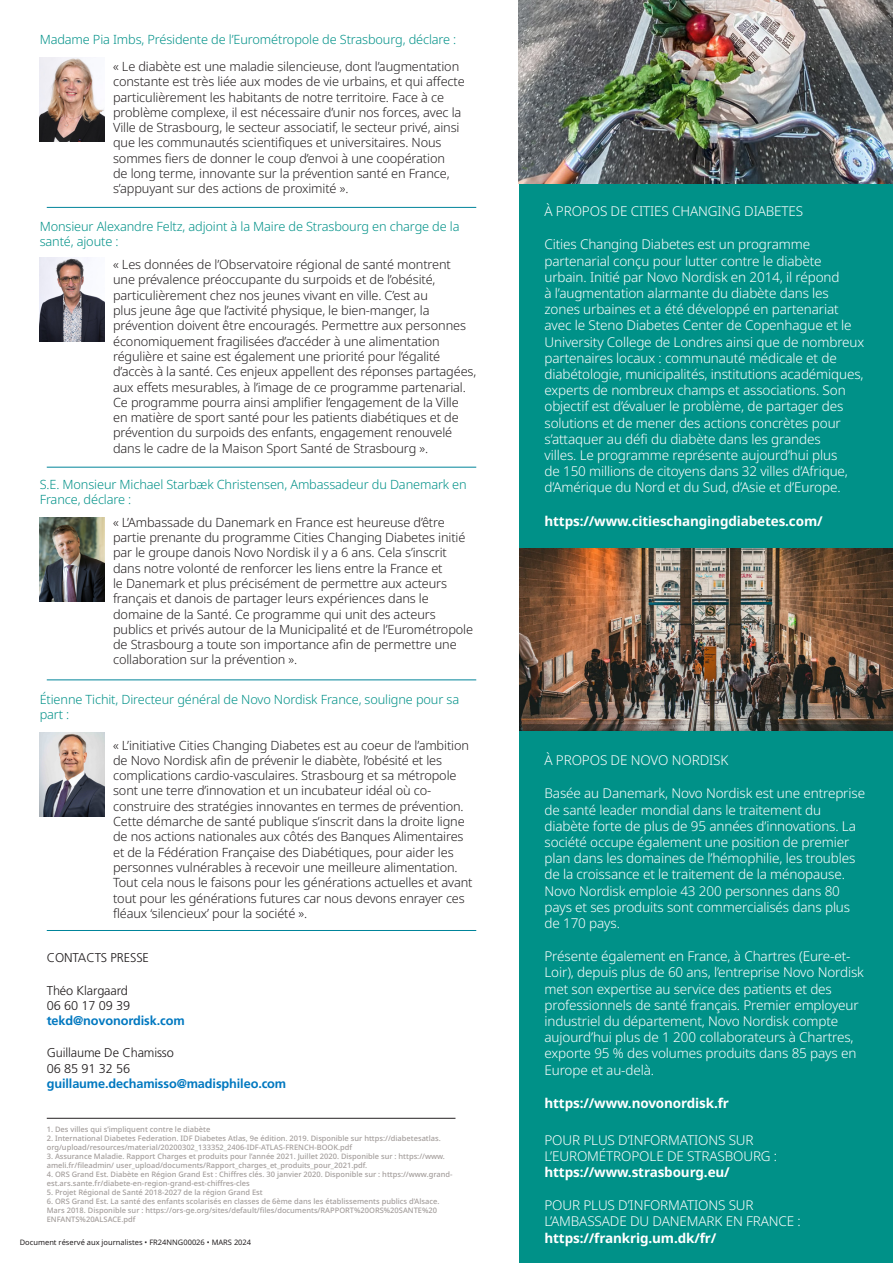
<style>
.page{position:relative;width:893px;height:1263px;background:#fff}
.page>*{position:absolute;margin:0;border:0;box-sizing:border-box;transform-origin:0 0}
.t1{font:300 13.5px/16.2px "Apis";letter-spacing:-.01em;color:#fff}
.t2{font:700 13.5px "Apis";letter-spacing:-.01em;color:#fff}
.t3{font:300 12.75px/15.3px "Apis";letter-spacing:-.01em;color:#231f20}
.t4{font:300 12.75px/15.3px "Apis";letter-spacing:-.01em;color:#009188}
.t5{font:700 12.75px/15.3px "Frutiger LT Pro";letter-spacing:-.01em;color:#0078c0}
.t6{font:300 12.75px/15.3px "Frutiger LT Pro";letter-spacing:-.01em;color:#231f20}
.t7{font:500 7.5px/9px "Apis";color:#a39d9b}
.t8{font:7.5px "Apis";color:#231f20}
.s1{font-weight:700;color:#0078c0}
.s2{font-weight:300;color:#231f20}
.s3{font-family:"Apis For Office"}
.s4{font-weight:700}
</style>
<div class="page">
<div style="left:519px;top:184px;width:374px;height:365px;background:#009188"></div>
<img style="left:519px;top:549px;width:374px;height:183px">
<hr style="left:47px;top:1118px;width:408px;height:1px;background:#231f20">
<div style="left:519px;top:732px;width:374px;height:531px;background:#009188"></div>
<img style="left:519px;top:1px;width:374px;height:183px">
<hr style="left:47px;top:207px;width:429px;height:1px;background:#00849a">
<hr style="left:47px;top:930px;width:429px;height:1px;background:#00849a">
<hr style="left:47px;top:467px;width:429px;height:1px;background:#00849a">
<hr style="left:47px;top:679px;width:429px;height:1px;background:#00849a">
<img style="left:40px;top:57px;width:64px;height:84px">
<img style="left:40px;top:257px;width:64px;height:84px">
<img style="left:40px;top:518px;width:64px;height:84px">
<img style="left:40px;top:733px;width:64px;height:84px">
<p class="t4" style="left:40px;top:32px;width:418px">Madame Pia Imbs, Présidente de l’Eurométropole de Strasbourg, déclare :</p>
<p class="t3" style="left:113px;top:59px;width:353px">« Le diabète est une maladie silencieuse, dont l’augmentation constante est très liée aux modes de vie urbains, et qui affecte particulièrement les habitants de notre territoire. Face à ce problème complexe, il est nécessaire d’unir nos forces, avec la Ville de Strasbourg, le secteur associatif, le secteur privé, ainsi que les communautés scientifiques et universitaires. Nous sommes fiers de donner le coup d’envoi à une coopération<br>de long terme, innovante sur la prévention santé en France, s’appuyant sur des actions de proximité ».</p>
<p class="t4" style="left:40px;top:219px;width:421px">Monsieur Alexandre Feltz, adjoint à la Maire de Strasbourg en charge de la santé, ajoute :</p>
<p class="t3" style="left:113px;top:257px;width:365px">« Les données de l’Observatoire régional de santé montrent<br>une prévalence préoccupante du surpoids et de l’obésité, particulièrement chez nos jeunes vivant en ville. C’est au<br>plus jeune âge que l’activité physique, le bien-manger, la prévention doivent être encouragés. Permettre aux personnes économiquement fragilisées d’accéder à une alimentation régulière et saine est également une priorité pour l’égalité d’accès à la santé. Ces enjeux appellent des réponses partagées, aux effets mesurables, à l’image de ce programme partenarial.<br>Ce programme pourra ainsi amplifier l’engagement de la Ville en matière de sport santé pour les patients diabétiques et de prévention du surpoids des enfants, engagement renouvelé dans le cadre de la Maison Sport Santé de Strasbourg ».</p>
<p class="t4" style="left:40px;top:477px;width:429px">S.E. Monsieur Michael Starbæk Christensen, Ambassadeur du Danemark en<br>France, déclare :</p>
<p class="t3" style="left:113px;top:515px;width:362px">« L’Ambassade du Danemark en France est heureuse d’être partie prenante du programme Cities Changing Diabetes initié par le groupe danois Novo Nordisk il y a 6 ans. Cela s’inscrit dans notre volonté de renforcer les liens entre la France et<br>le Danemark et plus précisément de permettre aux acteurs français et danois de partager leurs expériences dans le domaine de la Santé. Ce programme qui unit des acteurs publics et privés autour de la Municipalité et de l’Eurométropole de Strasbourg a toute son importance afin de permettre une collaboration sur la prévention ».</p>
<p class="t4" style="left:40px;top:692px;width:421px">Étienne Tichit, Directeur général de Novo Nordisk France, souligne pour sa part :</p>
<p class="t3" style="left:113px;top:738px;width:361px">« L’initiative Cities Changing Diabetes est au coeur de l’ambition de Novo Nordisk afin de prévenir le diabète, l’obésité et les complications cardio-vasculaires. Strasbourg et sa métropole sont une terre d’innovation et un incubateur idéal où co&shy;construire des stratégies innovantes en termes de prévention.<br>Cette démarche de santé publique s’inscrit dans la droite ligne de nos actions nationales aux côtés des Banques Alimentaires et de la Fédération Française des Diabétiques, pour aider les personnes vulnérables à recevoir une meilleure alimentation.<br>Tout cela nous le faisons pour les générations actuelles et avant tout pour les générations futures car nous devons enrayer ces fléaux ‘silencieux’ pour la société ».</p>
<p class="t6" style="left:47px;top:950px;width:104px">CONTACTS PRESSE</p>
<p class="t6" style="left:47px;top:982px;width:139px">Théo Klargaard<br>06 60 17 09 39 <span class="s1">tekd@novonordisk.com</span></p>
<p class="t5" style="left:47px;top:1045px;width:241px"><span class="s2">Guillaume De Chamisso<br>06 85 91 32 56 </span>guillaume.dechamisso@madisphileo.com</p>
<p class="t7" style="left:47px;top:1125px;width:165px">1. Des villes qui s’impliquent contre le diabète</p>
<p class="t7" style="left:47px;top:1134px;width:396px">2. International Diabetes Federation. IDF Diabetes Atlas, 9e édition. 2019. Disponible sur https://diabetesatlas. org/upload/resources/material/20200302_133352_2406-IDF-ATLAS-FRENCH-BOOK.pdf</p>
<p class="t7" style="left:47px;top:1152px;width:400px">3. Assurance Maladie. Rapport Charges et produits pour l’année 2021. Juillet 2020. Disponible sur : https://www. ameli.fr/fileadmin/ user_upload/documents/Rapport_charges_et_produits_pour_2021.pdf.</p>
<p class="t7" style="left:47px;top:1170px;width:407px">4. ORS Grand Est. Diabète en Région Grand Est : Chiffres clés. 30 janvier 2020. Disponible sur : https://www.grand&shy;est.ars.sante.fr/diabete-en-region-grand-est-chiffres-cles</p>
<p class="t7" style="left:47px;top:1188px;width:218px">5. Projet Régional de Santé 2018-2027 de la région Grand Est</p>
<p class="t7" style="left:47px;top:1197px;width:394px">6. ORS Grand Est. La santé des enfants scolarisés en classes de 6ème dans les établissements publics d’Alsace.<br>Mars 2018. Disponible sur : https://ors-ge.org/sites/default/files/documents/RAPPORT%20ORS%20SANTE%20<br>ENFANTS%20ALSACE.pdf</p>
<p class="t8" style="left:20px;top:1236px;width:233px">Document réservé aux journalistes • FR2<span class="s3">4</span>NNG000<span class="s3">26</span> • <span class="s3">MARS</span> 202<span class="s3">4</span></p>
<p class="t1" style="left:544px;top:203px;width:260px">À PROPOS DE CITIES CHANGING DIABETES</p>
<p class="t1" style="left:544px;top:237px;width:321px">Cities Changing Diabetes est un programme partenarial conçu pour lutter contre le diabète urbain. Initié par Novo Nordisk en 2014, il répond<br>à l’augmentation alarmante du diabète dans les zones urbaines et a été développé en partenariat avec le Steno Diabetes Center de Copenhague et le University College de Londres ainsi que de nombreux partenaires locaux : communauté médicale et de diabétologie, municipalités, institutions académiques, experts de nombreux champs et associations. Son objectif est d’évaluer le problème, de partager des solutions et de mener des actions concrètes pour s’attaquer au défi du diabète dans les grandes<br>villes. Le programme représente aujourd’hui plus<br>de 150 millions de citoyens dans 32 villes d’Afrique, d’Amérique du Nord et du Sud, d’Asie et d’Europe.</p>
<p class="t2" style="left:544px;top:511px;width:280px">https://www.citieschangingdiabetes.com/</p>
<p class="t1" style="left:544px;top:752px;width:185px">À PROPOS DE NOVO NORDISK</p>
<p class="t1" style="left:544px;top:786px;width:322px">Basée au Danemark, Novo Nordisk est une entreprise de santé leader mondial dans le traitement du diabète forte de plus de 95 années d’innovations. La société occupe également une position de premier plan dans les domaines de l’hémophilie, les troubles de la croissance et le traitement de la ménopause.<br>Novo Nordisk emploie 43 200 personnes dans 80 pays et ses produits sont commercialisés dans plus de 170 pays.</p>
<p class="t1" style="left:544px;top:948px;width:321px">Présente également en France, à Chartres (Eure-et-Loir), depuis plus de 60 ans, l’entreprise Novo Nordisk met son expertise au service des patients et des professionnels de santé français. Premier employeur industriel du département, Novo Nordisk compte aujourd’hui plus de 1 200 collaborateurs à Chartres, exporte 95 % des volumes produits dans 85 pays en Europe et au-delà.</p>
<p class="t2" style="left:544px;top:1093px;width:186px">https://www.novonordisk.fr</p>
<p class="t1" style="left:544px;top:1132px;width:234px">POUR PLUS D’INFORMATIONS SUR<br>L’EUROMÉTROPOLE DE STRASBOURG : <span class="s4">https://www.strasbourg.eu/</span></p>
<p class="t1" style="left:544px;top:1197px;width:258px">POUR PLUS D’INFORMATIONS SUR<br>L’AMBASSADE DU DANEMARK EN FRANCE : <span class="s4">https://frankrig.um.dk/fr/</span></p>
</div>
